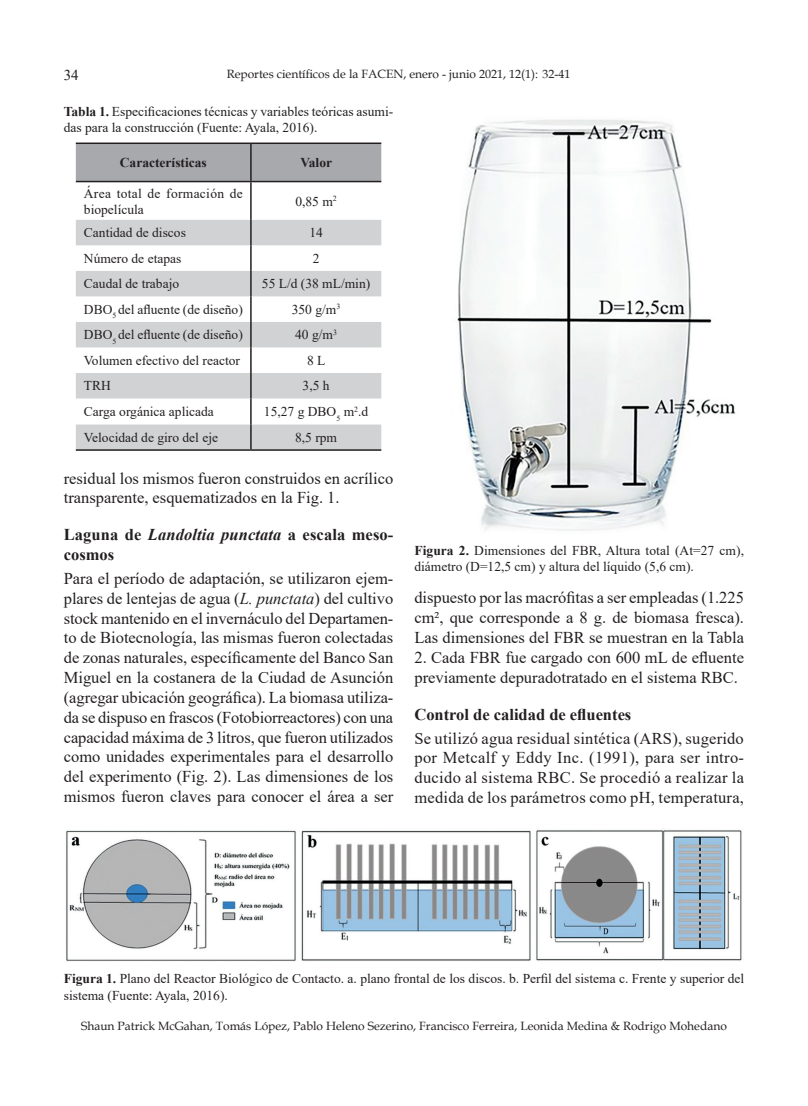
<style>
.page{position:relative;width:808px;height:1106px;background:#fff}
.page>*{position:absolute;margin:0;border:0;box-sizing:border-box;transform-origin:0 0}
.t1{font:16.5px/19.8px "Times New Roman";color:#231f20;text-align:justify}
.t2{font:700 16.5px/19.8px "Times New Roman";color:#231f20}
.t3{font:15px "Times New Roman";color:#231f20}
.t4{font:13.5px/16.2px "Times New Roman";color:#231f20}
.t5{font:13.5px/16.2px "Times New Roman";letter-spacing:.02em;color:#231f20}
.t6{font:700 13.5px "Times New Roman";color:#231f20}
.t7{font:12px "Book Antiqua";color:#231f20}
.s1{color:#fff}
.s2{font-weight:700}
.s3{font-style:italic}
</style>
<div class="page">
<div style="left:76px;top:144px;width:305px;height:37px;background:#a8a9ad"></div>
<svg style="left:76px;top:220px;width:305px;height:229px;fill:#d1d2d4"></svg>
<hr style="left:250px;top:182px;width:2px;height:38px;background:#231f20">
<hr style="left:250px;top:220px;width:2px;height:25px;background:#231f20">
<hr style="left:250px;top:245px;width:2px;height:26px;background:#231f20">
<hr style="left:250px;top:271px;width:2px;height:25px;background:#231f20">
<hr style="left:250px;top:296px;width:2px;height:26px;background:#231f20">
<hr style="left:250px;top:322px;width:2px;height:25px;background:#231f20">
<hr style="left:250px;top:347px;width:2px;height:26px;background:#231f20">
<hr style="left:250px;top:373px;width:2px;height:25px;background:#231f20">
<hr style="left:250px;top:398px;width:2px;height:26px;background:#231f20">
<hr style="left:250px;top:424px;width:2px;height:25px;background:#231f20">
<hr style="left:76px;top:449px;width:175px;height:2px;background:#231f20">
<hr style="left:251px;top:449px;width:130px;height:2px;background:#231f20">
<hr style="left:76px;top:142px;width:175px;height:2px;background:#231f20">
<hr style="left:251px;top:142px;width:130px;height:2px;background:#231f20">
<hr style="left:250px;top:144px;width:2px;height:37px;background:#231f20">
<hr style="left:76px;top:181px;width:175px;height:1px;background:#231f20">
<hr style="left:251px;top:181px;width:130px;height:1px;background:#231f20">
<img style="left:66px;top:830px;width:676px;height:132px">
<img style="left:457px;top:119px;width:279px;height:412px">
<p class="t3" style="left:64px;top:65px;width:16px">34</p>
<p class="t7" style="left:227px;top:65px;width:356px">Reportes científicos de la FACEN, enero - junio 2021, 12(1): <span class="s1">999-999</span></p>
<p class="t7" style="left:543px;top:65px;width:29px">32-41</p>
<p class="t4" style="left:64px;top:103px;width:331px"><span class="s2">Tabla 1.</span> Especificaciones técnicas y variables teóricas asumi&shy;das para la construcción (Fuente: Ayala, 2016).</p>
<p class="t6" style="left:120px;top:153px;width:88px">Características</p>
<p class="t6" style="left:300px;top:153px;width:33px">Valor</p>
<p class="t5" style="left:84px;top:185px;width:160px">Área total de formación de biopelícula</p>
<p class="t4" style="left:295px;top:193px;width:43px">0,85 m<sup>2</sup></p>
<p class="t4" style="left:84px;top:224px;width:103px">Cantidad de discos</p>
<p class="t4" style="left:309px;top:224px;width:15px">14</p>
<p class="t4" style="left:84px;top:250px;width:99px">Número de etapas</p>
<p class="t4" style="left:313px;top:250px;width:8px">2</p>
<p class="t4" style="left:84px;top:275px;width:97px">Caudal de trabajo</p>
<p class="t4" style="left:262px;top:275px;width:110px">55 L/d (38 mL/min)</p>
<p class="t4" style="left:84px;top:301px;width:160px">DBO<sub>5</sub> del afluente (de diseño)</p>
<p class="t4" style="left:292px;top:301px;width:50px">350 g/m<sup>3</sup></p>
<p class="t4" style="left:84px;top:326px;width:160px">DBO<sub>5</sub> del efluente (de diseño)</p>
<p class="t4" style="left:295px;top:326px;width:43px">40 g/m<sup>3</sup></p>
<p class="t4" style="left:84px;top:352px;width:158px">Volumen efectivo del reactor</p>
<p class="t4" style="left:307px;top:352px;width:20px">8 L</p>
<p class="t4" style="left:84px;top:377px;width:29px">TRH</p>
<p class="t4" style="left:303px;top:377px;width:28px">3,5 h</p>
<p class="t4" style="left:84px;top:403px;width:131px">Carga orgánica aplicada</p>
<p class="t4" style="left:264px;top:403px;width:106px">15,27 g DBO<sub>5</sub> m<sup>2</sup>.d</p>
<p class="t4" style="left:84px;top:428px;width:136px">Velocidad de giro del eje</p>
<p class="t4" style="left:295px;top:428px;width:43px">8,5 rpm</p>
<p class="t1" style="left:64px;top:467px;width:331px">residual los mismos fueron construidos en acrílico transparente, esquematizados en la Fig. 1.</p>
<p class="t2" style="left:64px;top:524px;width:331px">Laguna de <span class="s3">Landoltia punctata</span> a escala meso&shy;cosmos</p>
<p class="t1" style="left:64px;top:568px;width:331px">Para el período de adaptación, se utilizaron ejem&shy;plares de lentejas de agua (<span class="s3">L. punctata</span>) del cultivo stock mantenido en el invernáculo del Departamen&shy;to de Biotecnología, las mismas fueron colectadas de zonas naturales, específicamente del Banco San Miguel en la costanera de la Ciudad de Asunción (agregar ubicación geográfica). La biomasa utiliza&shy;da se dispuso en frascos (Fotobiorreactores) con una capacidad máxima de 3 litros, que fueron utilizados como unidades experimentales para el desarrollo del experimento (Fig. 2). Las dimensiones de los mismos fueron claves para conocer el área a ser</p>
<p class="t4" style="left:414px;top:541px;width:331px"><span class="s2">Figura 2.</span> Dimensiones del FBR, Altura total (At=27 cm), diámetro (D=12,5 cm) y altura del líquido (5,6 cm).</p>
<p class="t1" style="left:414px;top:587px;width:331px">dispuesto por las macrófitas a ser empleadas (1.225 cm², que corresponde a 8 g. de biomasa fresca).<br>Las dimensiones del FBR se muestran en la Tabla</p>
<p class="t1" style="left:414px;top:647px;width:331px">2. Cada FBR fue cargado con 600 mL de efluente previamente depuradotratado en el sistema RBC.</p>
<p class="t2" style="left:414px;top:703px;width:218px">Control de calidad de efluentes</p>
<p class="t1" style="left:414px;top:727px;width:331px">Se utilizó agua residual sintética (ARS), sugerido por Metcalf y Eddy Inc. (1991), para ser intro&shy;ducido al sistema RBC. Se procedió a realizar la medida de los parámetros como pH, temperatura,</p>
<p class="t4" style="left:64px;top:970px;width:682px"><span class="s2">Figura 1.</span> Plano del Reactor Biológico de Contacto. a. plano frontal de los discos. b. Perfil del sistema c. Frente y superior del sistema (Fuente: Ayala, 2016).</p>
<p class="t7" style="left:81px;top:1017px;width:647px">Shaun Patrick McGahan, Tomás López, Pablo Heleno Sezerino, Francisco Ferreira, Leonida Medina &amp; Rodrigo Mohedano</p>
</div>
